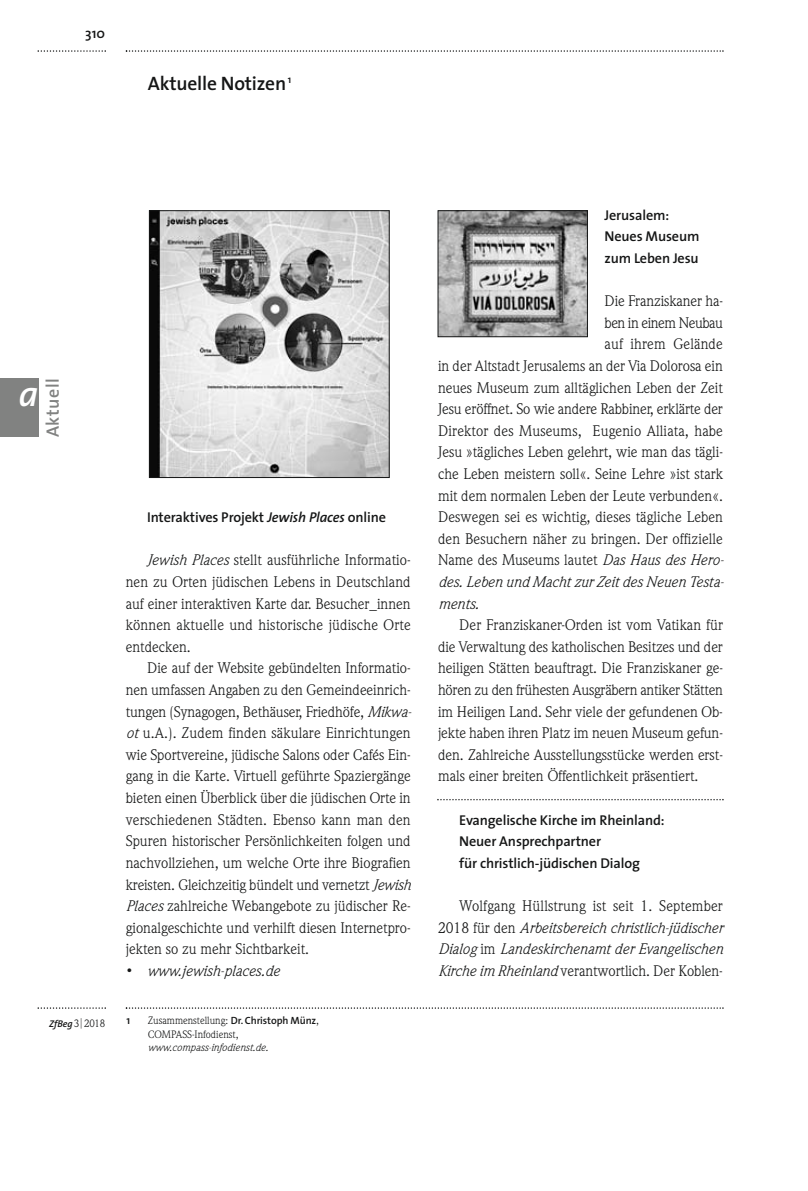
<style>
.page{position:relative;width:808px;height:1191px;background:#fff}
.page>*{position:absolute;margin:0;border:0;box-sizing:border-box;transform-origin:0 0}
.t1{font:italic 600 36px "The Sans";color:#fff}
.t2{font:600 19.5px "The Sans";letter-spacing:-.01em;color:#151616}
.t3{font:600 18px "The Sans";letter-spacing:.025em;color:#818281}
.t4{font:15px/21.6px "Weidemann";color:#151616;text-align:justify}
.t5{font:italic 15px/21.6px "Weidemann";color:#151616;text-align:justify}
.t6{font:15px "Weidemann";letter-spacing:-.03em;color:#151616}
.t7{font:600 14.25px/21.6px "The Sans";letter-spacing:-.01em;color:#151616}
.t8{font:600 14.1px "The Sans";color:#151616}
.t9{font:600 11.25px "The Sans";color:#151616}
.t10{font:10.5px/13.5px "Weidemann";color:#151616}
.t11{font:italic 10.5px "Weidemann";color:#151616}
.t12{font:italic 600 9.75px "The Sans";letter-spacing:-.01em;color:#151616}
.s1{font-family:"Weidemann";font-weight:400;font-style:normal;font-size:10.5px}
.s2{font-weight:200;font-style:normal;font-size:10.5px}
.s3{font-style:italic}
.s4{font-size:10.5px}
.s5{font-family:"The Sans";font-weight:600}
.s6{font-style:normal}
</style>
<div class="page">
<svg style="left:126px;top:50px;width:598px;height:2px"></svg>
<svg style="left:38px;top:50px;width:68px;height:2px"></svg>
<svg style="left:126px;top:1007px;width:598px;height:1px"></svg>
<svg style="left:38px;top:1007px;width:68px;height:1px"></svg>
<div style="left:0;top:378px;width:38px;height:59px;background:#818281"></div>
<img style="left:440px;top:212px;width:146px;height:123px">
<div style="left:438px;top:210px;width:150px;height:127px;border:1px solid #151616"></div>
<img style="left:151px;top:212px;width:236px;height:264px">
<div style="left:149px;top:210px;width:240px;height:268px;border:1px solid #151616"></div>
<svg style="left:437px;top:799px;width:287px;height:1px"></svg>
<p class="t8" style="left:85px;top:28px;width:22px">310</p>
<h2 class="t2" style="left:148px;top:76px;width:145px">Aktuelle Notizen <sup>1</sup></h2>
<h1 class="t1" style="left:19px;top:379px;width:21px">a</h1>
<p class="t3" style="left:46px;top:437px;width:60px;rotate:-90deg">Aktuell</p>
<p class="t12" style="left:49px;top:1019px;width:57px">ZfBeg<span class="s1">3</span><span class="s2">|</span><span class="s1">2018</span></p>
<p class="t7" style="left:147px;top:508px;width:240px">Interaktives Projekt <span class="s3">Jewish Places</span> online</p>
<p class="t4" style="left:126px;top:551px;width:286px;text-indent:21px"><span class="s3">Jewish Places</span> stellt ausführliche Informatio&shy;nen zu Orten jüdischen Lebens in Deutschland auf einer interaktiven Karte dar. Besucher_innen können aktuelle und historische jüdische Orte entdecken.</p>
<p class="t4" style="left:126px;top:659px;width:287px;text-indent:21px">Die auf der Website gebündelten Informatio&shy;nen umfassen Angaben zu den Gemeindeeinrich&shy;tungen (Synagogen, Bethäuser, Friedhöfe, <span class="s3">Mikwa&shy;ot</span> u.A.). Zudem finden säkulare Einrichtungen wie Sportvereine, jüdische Salons oder Cafés Ein&shy;gang in die Karte. Virtuell geführte Spaziergänge bieten einen Überblick über die jüdischen Orte in verschiedenen Städten. Ebenso kann man den Spuren historischer Persönlichkeiten folgen und nachvollziehen, um welche Orte ihre Biografien kreisten. Gleichzeitig bündelt und vernetzt <span class="s3">Jewish Places</span> zahlreiche Webangebote zu jüdischer Re&shy;gionalgeschichte und verhilft diesen Internetpro&shy;jekten so zu mehr Sichtbarkeit.</p>
<p class="t5" style="left:126px;top:961px;width:155px"><span class="s4">•</span> www.jewish-places.de</p>
<p class="t9" style="left:126px;top:1016px;width:5px">1</p>
<p class="t10" style="left:148px;top:1014px;width:173px">Zusammenstellung: <span class="s5">Dr. Christoph Münz</span>,<br>COMPASS-Infodienst,</p>
<p class="t11" style="left:148px;top:1043px;width:122px">www.compass-infodienst.de.</p>
<p class="t7" style="left:605px;top:205px;width:96px">Jerusalem:<br>Neues Museum zum Leben Jesu</p>
<p class="t4" style="left:605px;top:291px;width:120px">Die Franziskaner ha-</p>
<p class="t6" style="left:605px;top:317px;width:120px">ben in einem Neubau</p>
<p class="t4" style="left:605px;top:335px;width:120px">auf ihrem Gelände</p>
<p class="t4" style="left:438px;top:356px;width:286px">in der Altstadt Jerusalems an der Via Dolorosa ein</p>
<p class="t4" style="left:438px;top:378px;width:286px">neues Museum zum alltäglichen Leben der Zeit</p>
<p class="t4" style="left:438px;top:399px;width:286px">Jesu eröffnet. So wie andere Rabbiner, erklärte der</p>
<p class="t4" style="left:438px;top:421px;width:286px">Direktor des Museums, Eugenio Alliata, habe</p>
<p class="t4" style="left:438px;top:443px;width:286px">Jesu »tägliches Leben gelehrt, wie man das tägli-</p>
<p class="t4" style="left:438px;top:464px;width:286px">che Leben meistern soll«. Seine Lehre »ist stark</p>
<p class="t4" style="left:438px;top:486px;width:286px">mit dem normalen Leben der Leute verbunden«.</p>
<p class="t4" style="left:438px;top:507px;width:286px">Deswegen sei es wichtig, dieses tägliche Leben</p>
<p class="t4" style="left:438px;top:529px;width:286px">den Besuchern näher zu bringen. Der offizielle</p>
<p class="t4" style="left:438px;top:551px;width:287px">Name des Museums lautet <span class="s3">Das Haus des Hero-</span></p>
<p class="t5" style="left:438px;top:572px;width:287px">des. Leben und Macht zur Zeit des Neuen Testa-</p>
<p class="t5" style="left:438px;top:594px;width:42px">ments.</p>
<p class="t4" style="left:438px;top:615px;width:286px;text-indent:21px">Der Franziskaner-Orden ist vom Vatikan für die Verwaltung des katholischen Besitzes und der heiligen Stätten beauftragt. Die Franziskaner ge&shy;hören zu den frühesten Ausgräbern antiker Stätten im Heiligen Land. Sehr viele der gefundenen Ob&shy;jekte haben ihren Platz im neuen Museum gefun&shy;den. Zahlreiche Ausstellungsstücke werden erst&shy;mals einer breiten Öffentlichkeit präsentiert.</p>
<p class="t7" style="left:459px;top:810px;width:207px">Evangelische Kirche im Rheinland:<br>Neuer Ansprechpartner<br>für christlich-jüdischen Dialog</p>
<p class="t5" style="left:438px;top:896px;width:286px;text-indent:21px"><span class="s6">Wolfgang Hüllstrung ist seit 1. September 2018 für den</span> Arbeitsbereich christlich-jüdischer Dialog <span class="s6">im</span> Landeskirchenamt der Evangelischen Kirche im Rheinland <span class="s6">verantwortlich. Der Koblen-</span></p>
</div>
